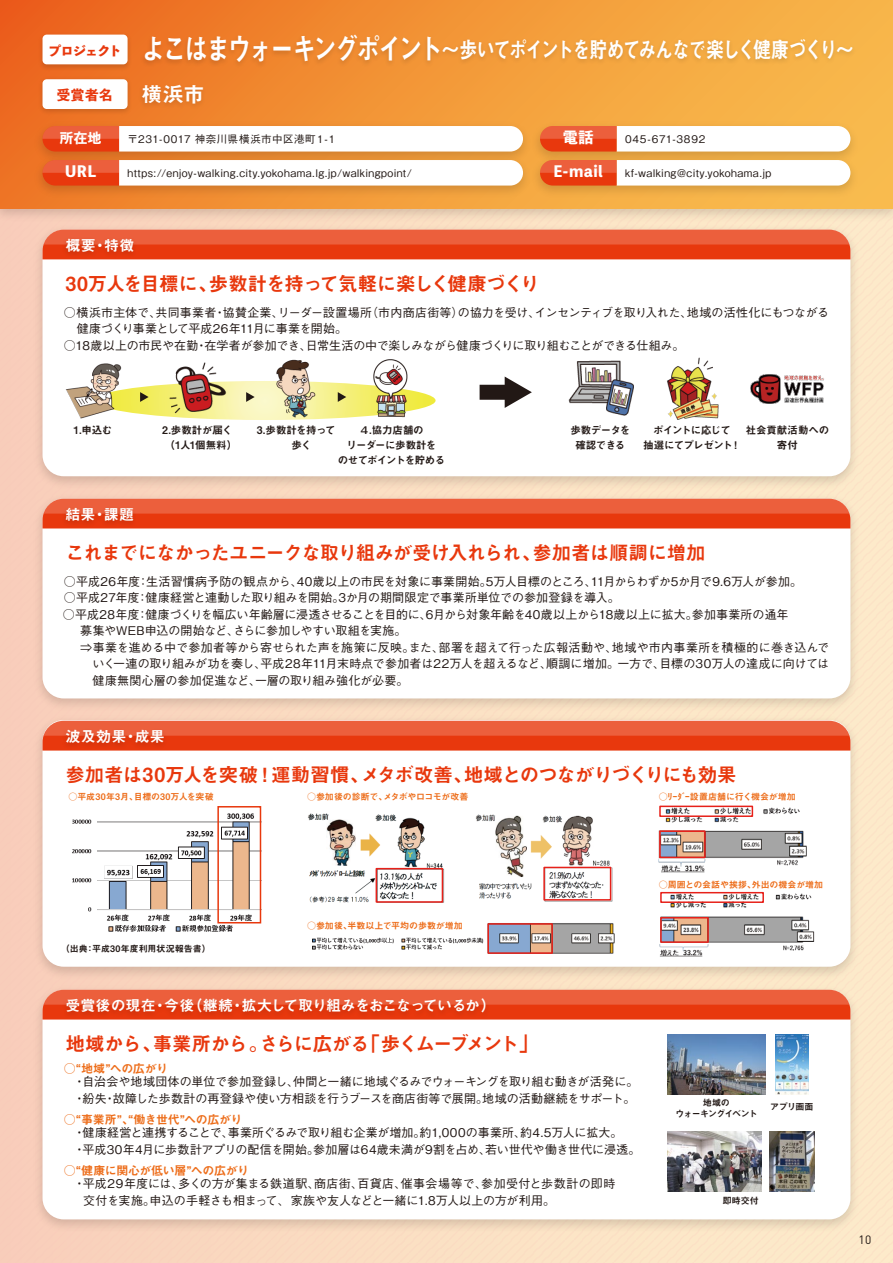
<style>
.page{position:relative;width:893px;height:1263px;background:#fff}
.page>*{position:absolute;margin:0;border:0;box-sizing:border-box;transform-origin:0 0}
.t1{font:22.5px "Midashi Go Upr MB31";letter-spacing:-.095em;color:#fff;scale:.8 1}
.t2{font:21px "Midashi Go Upr MB31";color:#fff}
.t3{font:19.5px "Midashi Go Upr MB31";letter-spacing:-.05em;color:#e8380d}
.t4{font:19.5px "Midashi Go Upr MB31";letter-spacing:-.085em;color:#e8380d}
.t5{font:15px "Midashi Go Upr MB31";letter-spacing:-.05em;color:#fff}
.t6{font:15px "Midashi Go Upr MB31";letter-spacing:-.005em;color:#fff}
.t7{font:800 15px "Toppan Bunkyu Midashi Gothic Std N";letter-spacing:.03em;color:#fff}
.t8{font:800 13.5px "Toppan Bunkyu Midashi Gothic Std N";letter-spacing:-.07em;color:#e8380d}
.t9{font:800 13.5px "Toppan Bunkyu Midashi Gothic Std N";color:#fff}
.t10{font:500 12px/16.5px "Gothic BBB Pro";letter-spacing:-.005em;color:#221815}
.t11{font:500 12px "Gothic BBB Pro";letter-spacing:-.025em;color:#221815}
.t12{font:12px "Midashi Go Pr 6 N MB31";letter-spacing:-.03em;color:#ed6d1a}
.t13{font:12px "DIN Pro";color:#221815}
.t14{font:500 10.5px "Gothic BBB Pro";letter-spacing:.035em;color:#221815}
.t15{font:10.5px/15px "Midashi Go Pr 6 N MB31";letter-spacing:-.045em;color:#221815;text-align:center}
.t16{font:10.5px/15px "Midashi Go Pr 6 N MB31";letter-spacing:-.015em;color:#221815}
.t17{font:500 10.5px "Gothic BBB Pro";letter-spacing:.075em;color:#221815}
.t18{font:10.5px/15px "Midashi Go Pr 6 N MB31";letter-spacing:-.01em;color:#221815;text-align:center}
.t19{font:9px "Midashi Go Pr 6 N MB31";letter-spacing:-.01em;color:#ed6d1a}
.t20{font:9px "Midashi Go Pr 6 N MB31";letter-spacing:-.015em;color:#221815}
.t21{font:9px/10.5px "Midashi Go Pr 6 N MB31";letter-spacing:-.08em;color:#221815;text-align:center}
.s1{font-size:30px}
</style>
<div class="page">
<div style="left:0;top:0;width:893px;height:1263px;background:linear-gradient(to right,#f9cfbb,#fdeccb)"></div>
<img style="left:0;top:208px;width:893px;height:17px">
<svg style="left:0;top:0;width:893px;height:208px"></svg>
<img style="left:30px;top:716px;width:833px;height:265px">
<div style="left:43px;top:720px;width:807px;height:247px;background:#fff;border-radius:21px"></div>
<svg style="left:43px;top:721px;width:807px;height:29px"></svg>
<img style="left:59px;top:725px;width:129px;height:26px">
<img style="left:658px;top:806px;width:149px;height:67px">
<div style="left:659px;top:806px;width:94px;height:11px;border:2px solid #e7211a"></div>
<div style="left:659px;top:830px;width:47px;height:28px;border:2px solid #e7211a"></div>
<img style="left:659px;top:893px;width:156px;height:64px">
<div style="left:660px;top:917px;width:49px;height:26px;border:2px solid #e7211a"></div>
<div style="left:660px;top:892px;width:104px;height:11px;border:2px solid #e7211a"></div>
<img style="left:72px;top:806px;width:190px;height:126px">
<div style="left:217px;top:806px;width:44px;height:117px;border:2px solid #e8380d"></div>
<img style="left:308px;top:813px;width:137px;height:90px">
<div style="left:376px;top:868px;width:67px;height:35px;border:2px solid #e7211a"></div>
<img style="left:475px;top:814px;width:138px;height:88px">
<div style="left:543px;top:867px;width:68px;height:33px;border:2px solid #e7211a"></div>
<img style="left:490px;top:923px;width:125px;height:31px">
<div style="left:487px;top:923px;width:66px;height:31px;border:2px solid #e7211a"></div>
<img style="left:312px;top:937px;width:172px;height:13px">
<img style="left:30px;top:493px;width:833px;height:223px">
<div style="left:43px;top:499px;width:807px;height:199px;background:#fff;border-radius:21px"></div>
<svg style="left:43px;top:499px;width:807px;height:29px"></svg>
<img style="left:59px;top:503px;width:98px;height:26px">
<img style="left:30px;top:221px;width:833px;height:272px">
<div style="left:43px;top:230px;width:807px;height:246px;background:#fff;border-radius:21px"></div>
<svg style="left:43px;top:230px;width:807px;height:29px"></svg>
<img style="left:59px;top:234px;width:83px;height:26px">
<div style="left:480px;top:385px;width:29px;height:15px;background:#221815"></div>
<svg style="left:505px;top:376px;width:27px;height:32px"></svg>
<svg style="left:122px;top:381px;width:314px;height:39px"></svg>
<img style="left:364px;top:359px;width:55px;height:59px">
<img style="left:273px;top:359px;width:46px;height:59px">
<img style="left:166px;top:362px;width:62px;height:56px">
<img style="left:65px;top:363px;width:57px;height:55px">
<img style="left:568px;top:360px;width:66px;height:56px">
<img style="left:667px;top:357px;width:52px;height:63px">
<img style="left:750px;top:374px;width:74px;height:30px">
<img style="left:30px;top:981px;width:833px;height:255px">
<div style="left:43px;top:990px;width:807px;height:229px;background:#fff;border-radius:21px"></div>
<svg style="left:43px;top:990px;width:807px;height:29px"></svg>
<img style="left:667px;top:1035px;width:98px;height:59px">
<img style="left:775px;top:1035px;width:34px;height:59px">
<img style="left:667px;top:1132px;width:94px;height:59px">
<img style="left:769px;top:1132px;width:45px;height:59px">
<img style="left:36px;top:75px;width:98px;height:42px">
<div style="left:43px;top:79px;width:85px;height:30px;background:#fff;border-radius:4px"></div>
<img style="left:36px;top:30px;width:98px;height:43px">
<div style="left:43px;top:35px;width:85px;height:29px;background:#fff;border-radius:4px"></div>
<img style="left:135px;top:80px;width:77px;height:37px">
<img style="left:30px;top:117px;width:497px;height:34px">
<svg style="left:43px;top:126px;width:480px;height:25px"></svg>
<img style="left:30px;top:151px;width:497px;height:52px">
<svg style="left:43px;top:160px;width:480px;height:26px"></svg>
<img style="left:527px;top:117px;width:337px;height:34px">
<svg style="left:540px;top:126px;width:310px;height:25px"></svg>
<img style="left:527px;top:151px;width:337px;height:52px">
<svg style="left:540px;top:160px;width:310px;height:26px"></svg>
<img style="left:135px;top:30px;width:726px;height:49px">
<p class="t8" style="left:48px;top:40px;width:76px">プロジェクト</p>
<p class="t8" style="left:57px;top:85px;width:57px">受賞者名</p>
<h1 class="t1" style="left:141px;top:31px;width:892px"><span class="s1">よこはまウォーキングポイント</span>～歩いてポイントを貯めてみんなで楽しく健康づくり～</h1>
<h2 class="t2" style="left:141px;top:78px;width:65px">横浜市</h2>
<p class="t9" style="left:60px;top:127px;width:43px">所在地</p>
<p class="t7" style="left:65px;top:160px;width:33px">URL</p>
<p class="t7" style="left:563px;top:126px;width:32px">電話</p>
<p class="t7" style="left:554px;top:160px;width:50px">E-mail</p>
<p class="t14" style="left:128px;top:131px;width:211px">〒231-0017 神奈川県横浜市中区港町１-１</p>
<p class="t17" style="left:625px;top:130px;width:82px">045-671-3892</p>
<p class="t14" style="left:128px;top:165px;width:286px">https://enjoy-walking.city.yokohama.lg.jp/walkingpoint/</p>
<p class="t14" style="left:625px;top:165px;width:148px">kf-walking@city.yokohama.jp</p>
<p class="t6" style="left:65px;top:233px;width:71px">概要・特徴</p>
<h3 class="t3" style="left:65px;top:268px;width:476px">30万人を目標に、歩数計を持って気軽に楽しく健康づくり</h3>
<p class="t10" style="left:77px;top:302px;width:754px;text-indent:-13px">○横浜市主体で、共同事業者・協賛企業、リーダー設置場所（市内商店街等）の協力を受け、インセンティブを取り入れた、地域の活性化にもつながる健康づくり事業として平成26年11月に事業を開始。</p>
<p class="t11" style="left:64px;top:336px;width:622px">○18歳以上の市民や在勤・在学者が参加でき、日常生活の中で楽しみながら健康づくりに取り組むことができる仕組み。</p>
<p class="t15" style="left:74px;top:422px;width:40px">1.申込む</p>
<p class="t16" style="left:162px;top:422px;width:77px">2.歩数計が届く（1人1個無料）</p>
<p class="t15" style="left:257px;top:422px;width:80px">3.歩数計を持って　歩く</p>
<p class="t15" style="left:338px;top:422px;width:109px">４.協力店舗の<br>リーダーに歩数計を<br>のせてポイントを貯める</p>
<p class="t15" style="left:570px;top:422px;width:61px">歩数データを確認できる</p>
<p class="t15" style="left:643px;top:422px;width:99px">ポイントに応じて<br>抽選にてプレゼント！</p>
<p class="t18" style="left:746px;top:422px;width:85px">社会貢献活動への寄付</p>
<p class="t6" style="left:65px;top:503px;width:86px">結果・課題　</p>
<h3 class="t3" style="left:65px;top:537px;width:642px">これまでになかったユニークな取り組みが受け入れられ、参加者は順調に増加</h3>
<p class="t10" style="left:64px;top:571px;width:740px">○平成26年度：生活習慣病予防の観点から、40歳以上の市民を対象に事業開始。5万人目標のところ、11月からわずか5か月で9.6万人が参加。</p>
<p class="t10" style="left:64px;top:588px;width:558px">○平成27年度：健康経営と連動した取り組みを開始。3か月の期間限定で事業所単位での参加登録を導入。</p>
<p class="t10" style="left:63px;top:604px;width:727px">○平成28年度：健康づくりを幅広い年齢層に浸透させることを目的に、6月から対象年齢を40歳以上から18歳以上に拡大。参加事業所の通年</p>
<p class="t10" style="left:80px;top:621px;width:328px">募集やWEB申込の開始など、さらに参加しやすい取組を実施。</p>
<p class="t10" style="left:80px;top:637px;width:750px">⇒事業を進める中で参加者等から寄せられた声を施策に反映。また、部署を超えて行った広報活動や、地域や市内事業所を積極的に巻き込んで</p>
<p class="t10" style="left:93px;top:654px;width:738px">いく一連の取り組みが功を奏し、平成28年11月末時点で参加者は22万人を超えるなど、順調に増加。一方で、目標の30万人の達成に向けては</p>
<p class="t10" style="left:80px;top:670px;width:330px">　健康無関心層の参加促進など、一層の取り組み強化が必要。</p>
<p class="t6" style="left:65px;top:725px;width:116px">波及効果・成果　</p>
<h3 class="t3" style="left:65px;top:759px;width:673px">参加者は30万人を突破！運動習慣、メタボ改善、地域とのつながりづくりにも効果</h3>
<p class="t19" style="left:659px;top:789px;width:138px">○ﾘｰﾀﾞｰ設置店舗に行く機会が増加</p>
<p class="t19" style="left:307px;top:789px;width:163px">○参加後の診断で、メタボやロコモが改善</p>
<p class="t19" style="left:68px;top:789px;width:147px">○平成30年3月、目標の30万人を突破</p>
<p class="t20" style="left:61px;top:942px;width:151px">（出典：平成30年度利用状況報告書）</p>
<p class="t19" style="left:307px;top:918px;width:157px">○参加後、半数以上で平均の歩数が増加</p>
<p class="t5" style="left:65px;top:993px;width:432px">受賞後の現在・今後（継続・拡大して取り組みをおこなっているか）</p>
<h3 class="t4" style="left:65px;top:1028px;width:475px">地域から、事業所から。さらに広がる「歩くムーブメント」</h3>
<p class="t12" style="left:64px;top:1058px;width:106px">○“地域”への広がり</p>
<p class="t10" style="left:74px;top:1072px;width:566px">・自治会や地域団体の単位で参加登録し、仲間と一緒に地域ぐるみでウォーキングを取り組む動きが活発に。・紛失・故障した歩数計の再登録や使い方相談を行うブースを商店街等で展開。地域の活動継続をサポート。</p>
<p class="t12" style="left:64px;top:1109px;width:180px">○“事業所”、“働き世代”への広がり</p>
<p class="t10" style="left:74px;top:1123px;width:568px">・健康経営と連携することで、事業所ぐるみで取り組む企業が増加。約1,000の事業所、約4.5万人に拡大。<br>・平成30年4月に歩数計アプリの配信を開始。参加層は64歳未満が9割を占め、若い世代や働き世代に浸透。</p>
<p class="t12" style="left:64px;top:1160px;width:187px">○“健康に関心が低い層”への広がり</p>
<p class="t10" style="left:64px;top:1174px;width:553px;text-indent:10px">・平成29年度には、多くの方が集まる鉄道駅、商店街、百貨店、催事会場等で、参加受付と歩数計の即時　 交付を実施。申込の手軽さも相まって、家族や友人などと一緒に1.8万人以上の方が利用。</p>
<p class="t19" style="left:659px;top:877px;width:166px">○周囲との会話や挨拶、外出の機会が増加</p>
<p class="t21" style="left:675px;top:1097px;width:83px">地域の<br>ウォーキングイベント</p>
<p class="t20" style="left:770px;top:1099px;width:45px">アプリ画面</p>
<p class="t20" style="left:723px;top:1193px;width:38px">即時交付</p>
<p class="t13" style="left:858px;top:1230px;width:14px">10</p>
</div>
